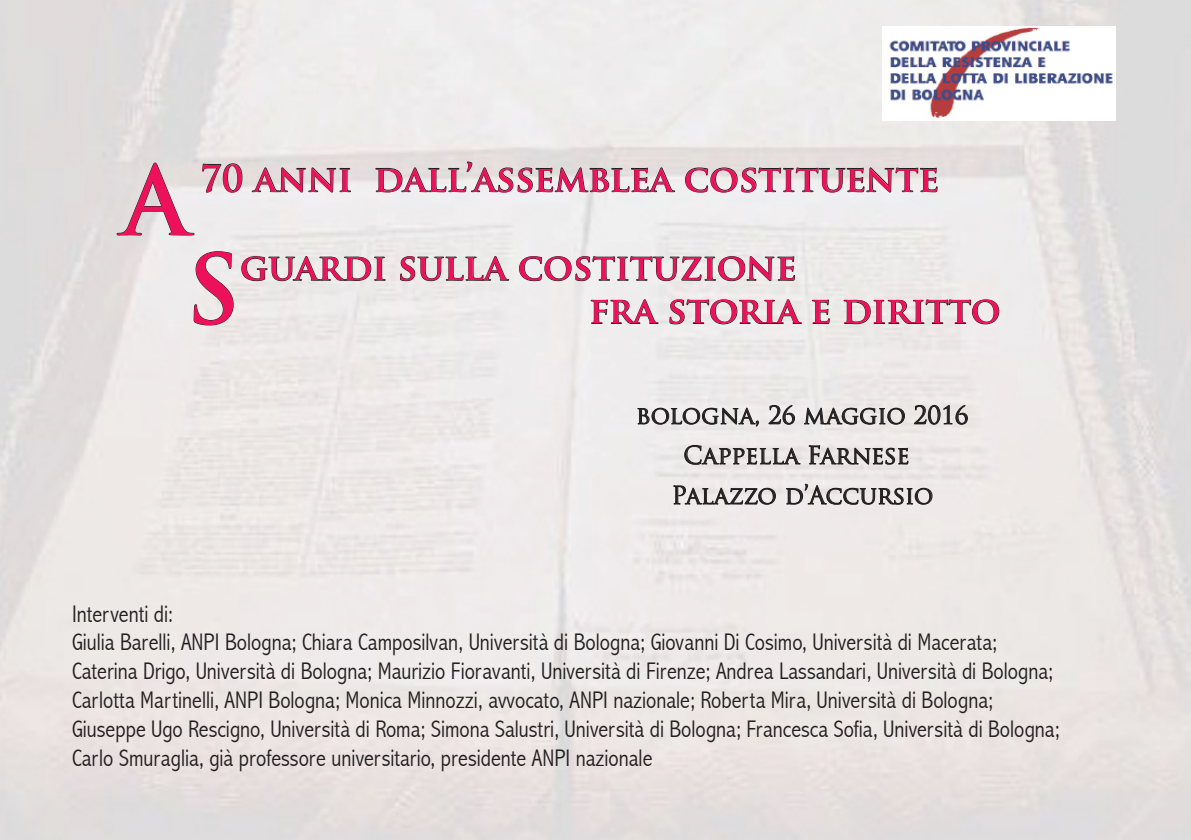
<style>
.page{position:relative;width:1191px;height:840px;background:#fff}
.page>*{position:absolute;margin:0;border:0;box-sizing:border-box;transform-origin:0 0}
.t1{font:700 93.4px "Trajan Pro";color:#ed105a}
.t2{font:700 36px/43.2px "Trajan Pro";color:#ed105a}
.t3{font:300 condensed 24px/28.8px "Abadi";color:#231f20}
.t4{font:24px/40px "Trajan Pro";color:#231f20;text-align:center}
</style>
<div class="page">
<svg style="left:116px;top:162px;width:79px;height:74px;background:#d9d5d5"></svg>
<svg style="left:202px;top:163px;width:41px;height:30px"></svg>
<svg style="left:251px;top:167px;width:100px;height:26px;background:#c1bcbd"></svg>
<svg style="left:375px;top:161px;width:300px;height:32px;background:#c6c2c2"></svg>
<svg style="left:684px;top:167px;width:254px;height:26px"></svg>
<svg style="left:193px;top:250px;width:41px;height:76px;background:#d9d6d6"></svg>
<svg style="left:241px;top:255px;width:145px;height:26px;background:#c3c0c0"></svg>
<svg style="left:399px;top:255px;width:111px;height:26px;background:#c5c3c2"></svg>
<svg style="left:518px;top:255px;width:277px;height:26px;background:#c6c4c4"></svg>
<svg style="left:590px;top:298px;width:69px;height:26px;background:#c4c2c3"></svg>
<svg style="left:669px;top:298px;width:133px;height:27px;background:#c5c2c2"></svg>
<svg style="left:811px;top:299px;width:19px;height:25px"></svg>
<svg style="left:843px;top:299px;width:156px;height:26px;background:#c5c1c1"></svg>
<svg style="left:637px;top:407px;width:122px;height:20px;background:#bab7b7"></svg>
<svg style="left:768px;top:404px;width:27px;height:21px"></svg>
<svg style="left:803px;top:407px;width:102px;height:18px;background:#b3aeae"></svg>
<svg style="left:913px;top:404px;width:55px;height:21px"></svg>
<svg style="left:684px;top:444px;width:117px;height:21px;background:#bcb7b8"></svg>
<svg style="left:808px;top:444px;width:101px;height:21px;background:#b5b0b0"></svg>
<svg style="left:672px;top:484px;width:104px;height:21px;background:#bab5b6"></svg>
<svg style="left:785px;top:483px;width:148px;height:22px;background:#bfbaba"></svg>
<img style="left:889px;top:27px;width:224px;height:92px">
<h1 class="t1" style="left:123px;top:142px;width:67px">A</h1>
<h2 class="t2" style="left:200px;top:157px;width:740px">70 anni dall’assemblea costituente</h2>
<h1 class="t1" style="left:186px;top:231px;width:56px">S</h1>
<h2 class="t2" style="left:589px;top:246px;width:413px;text-indent:-349px">guardi sulla costituzione<br>fra storia e diritto</h2>
<p class="t4" style="left:636px;top:394px;width:334px">bologna, 26 maggio 2016<br>Cappella Farnese<br>Palazzo d’Accursio</p>
<p class="t3" style="left:72px;top:599px;width:989px">Interventi di:<br>Giulia Barelli, ANPI Bologna; Chiara Camposilvan, Università di Bologna; Giovanni Di Cosimo, Università di Macerata; Caterina Drigo, Università di Bologna; Maurizio Fioravanti, Università di Firenze; Andrea Lassandari, Università di Bologna; Carlotta Martinelli, ANPI Bologna; Monica Minnozzi, avvocato, ANPI nazionale; Roberta Mira, Università di Bologna; Giuseppe Ugo Rescigno, Università di Roma; Simona Salustri, Università di Bologna; Francesca Sofia, Università di Bologna; Carlo Smuraglia, già professore universitario, presidente ANPI nazionale</p>
</div>
